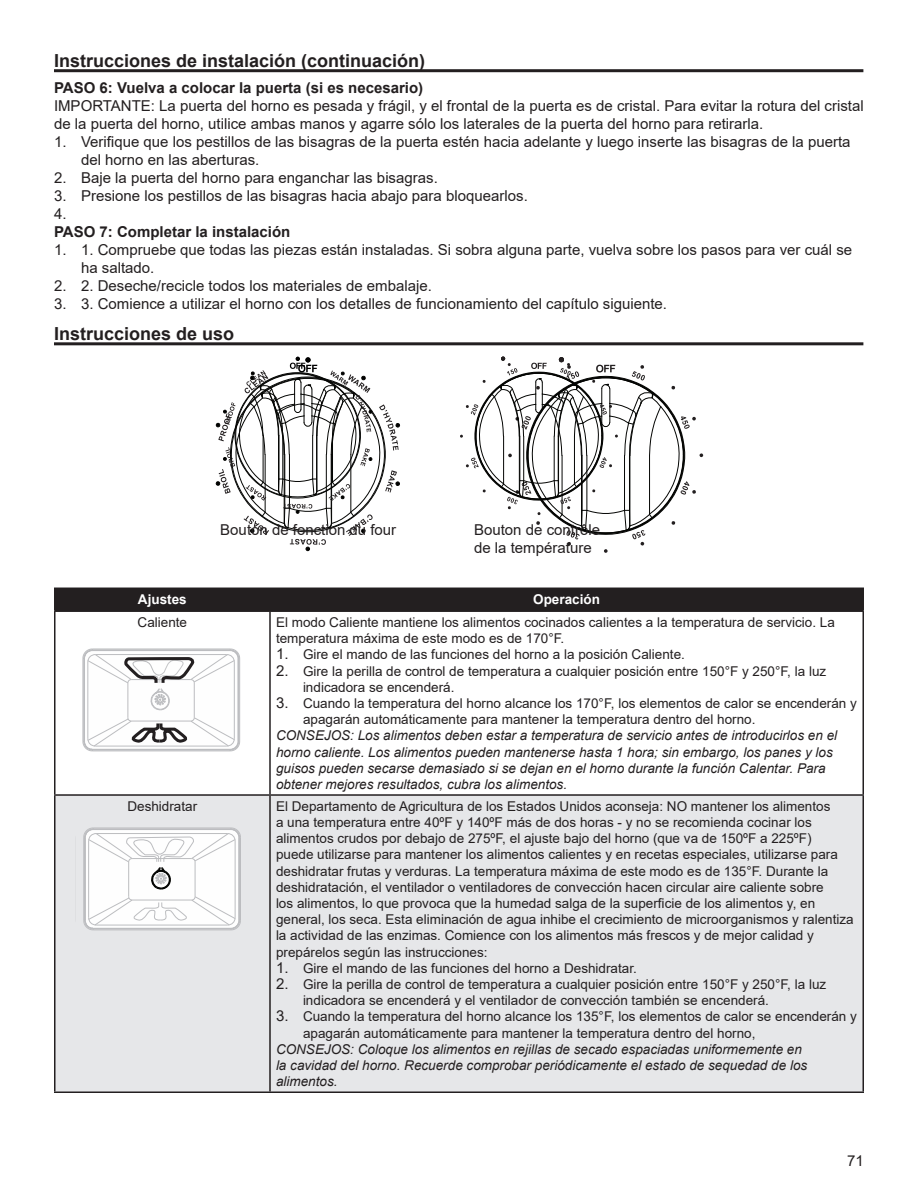
<style>
.page{position:relative;width:918px;height:1188px;background:#fff}
.page>*{position:absolute;margin:0;border:0;box-sizing:border-box;transform-origin:0 0}
.Body_text{font:700 18px "Arial";color:#231f20}
.t1{font:15px/18px "Arial";color:#231f20}
.t2{font:700 15px "Arial";color:#231f20}
.t3{font:13.5px/16.2px "Arial";color:#231f20}
.t4{font:italic 13.5px/16.2px "Arial";color:#231f20}
.t5{font:700 13.5px "Arial";color:#fff}
.s1{font-size:15px}
</style>
<div class="page">
<hr style="left:54px;top:69px;width:809px;height:3px;background:#231f20">
<hr style="left:54px;top:342px;width:809px;height:3px;background:#231f20">
<div style="left:56px;top:589px;width:806px;height:21px;background:#231f20"></div>
<div style="left:56px;top:796px;width:806px;height:295px;background:#e6e7e9"></div>
<hr style="left:54px;top:588px;width:216px;height:1px;background:#231f20">
<hr style="left:54px;top:589px;width:2px;height:21px;background:#231f20">
<hr style="left:270px;top:588px;width:594px;height:1px;background:#231f20">
<hr style="left:269px;top:589px;width:2px;height:21px;background:#231f20">
<hr style="left:862px;top:589px;width:2px;height:21px;background:#231f20">
<hr style="left:54px;top:610px;width:216px;height:2px;background:#231f20">
<hr style="left:54px;top:612px;width:2px;height:182px;background:#231f20">
<hr style="left:270px;top:610px;width:594px;height:2px;background:#231f20">
<hr style="left:269px;top:612px;width:2px;height:182px;background:#231f20">
<hr style="left:862px;top:612px;width:2px;height:182px;background:#231f20">
<hr style="left:54px;top:794px;width:216px;height:2px;background:#231f20">
<hr style="left:54px;top:796px;width:2px;height:295px;background:#231f20">
<hr style="left:270px;top:794px;width:594px;height:2px;background:#231f20">
<hr style="left:269px;top:796px;width:2px;height:295px;background:#231f20">
<hr style="left:862px;top:796px;width:2px;height:295px;background:#231f20">
<hr style="left:54px;top:1091px;width:216px;height:2px;background:#231f20">
<hr style="left:270px;top:1091px;width:594px;height:2px;background:#231f20">
<hr style="left:234px;top:662px;width:1px;height:77px;background:#bcbdc0">
<hr style="left:88px;top:662px;width:1px;height:77px;background:#bcbdc0">
<hr style="left:194px;top:683px;width:1px;height:35px;background:#bcbdc0">
<hr style="left:128px;top:683px;width:1px;height:35px;background:#bcbdc0">
<hr style="left:83px;top:658px;width:1px;height:83px;background:#bcbdc0">
<hr style="left:239px;top:658px;width:1px;height:83px;background:#bcbdc0">
<hr style="left:238px;top:658px;width:1px;height:83px;background:#bcbdc0">
<hr style="left:84px;top:658px;width:1px;height:83px;background:#bcbdc0">
<svg style="left:82px;top:648px;width:158px;height:62px"></svg>
<svg style="left:82px;top:717px;width:158px;height:35px"></svg>
<div style="left:84px;top:828px;width:156px;height:102px;background:#fefefe;border-radius:10px"></div>
<hr style="left:235px;top:841px;width:1px;height:77px;background:#bcbdc0">
<hr style="left:88px;top:841px;width:1px;height:77px;background:#bcbdc0">
<hr style="left:195px;top:862px;width:1px;height:35px;background:#bcbdc0">
<hr style="left:128px;top:862px;width:1px;height:35px;background:#bcbdc0">
<hr style="left:84px;top:837px;width:1px;height:83px;background:#bcbdc0">
<hr style="left:83px;top:837px;width:1px;height:83px;background:#bcbdc0">
<hr style="left:240px;top:837px;width:1px;height:83px;background:#bcbdc0">
<hr style="left:239px;top:837px;width:1px;height:83px;background:#bcbdc0">
<hr style="left:85px;top:837px;width:1px;height:83px;background:#bcbdc0">
<svg style="left:83px;top:827px;width:158px;height:63px"></svg>
<svg style="left:83px;top:896px;width:158px;height:35px"></svg>
<svg style="left:216px;top:357px;width:184px;height:194px"></svg>
<svg style="left:460px;top:356px;width:243px;height:197px"></svg>
<p class="Body_text" style="left:54px;top:48px;width:373px">Instrucciones de instalación (continuación)</p>
<p class="t2" style="left:54px;top:78px;width:371px">PASO 6: Vuelva a colocar la puerta (si es necesario)</p>
<p class="t1" style="left:54px;top:97px;width:811px">IMPORTANTE: La puerta del horno es pesada y frágil, y el frontal de la puerta es de cristal. Para evitar la rotura del cristal de la puerta del horno, utilice ambas manos y agarre sólo los laterales de la puerta del horno para retirarla.</p>
<p class="t1" style="left:81px;top:133px;width:771px;text-indent:-27px">1. Verifique que los pestillos de las bisagras de la puerta estén hacia adelante y luego inserte las bisagras de la puerta del horno en las aberturas.</p>
<p class="t1" style="left:54px;top:169px;width:385px">2. Baje la puerta del horno para enganchar las bisagras.</p>
<p class="t1" style="left:54px;top:187px;width:475px">3. Presione los pestillos de las bisagras hacia abajo para bloquearlos.</p>
<p class="t1" style="left:54px;top:205px;width:14px">4.</p>
<p class="t2" style="left:54px;top:222px;width:238px">PASO 7: Completar la instalación</p>
<p class="t1" style="left:81px;top:241px;width:773px;text-indent:-27px">1. 1. Compruebe que todas las piezas están instaladas. Si sobra alguna parte, vuelva sobre los pasos para ver cuál se ha saltado.</p>
<p class="t1" style="left:54px;top:277px;width:379px">2. 2. Deseche/recicle todos los materiales de embalaje.</p>
<p class="t1" style="left:54px;top:295px;width:615px">3. 3. Comience a utilizar el horno con los detalles de funcionamiento del capítulo siguiente.</p>
<p class="Body_text" style="left:54px;top:321px;width:182px">Instrucciones de uso</p>
<p class="t1" style="left:220px;top:521px;width:177px">Bouton de fonction du four</p>
<p class="t1" style="left:474px;top:521px;width:127px">Bouton de contrôle de la température</p>
<p class="t5" style="left:138px;top:590px;width:50px">Ajustes</p>
<p class="t5" style="left:533px;top:590px;width:68px">Operación</p>
<p class="t3" style="left:138px;top:614px;width:51px">Caliente</p>
<p class="t3" style="left:276px;top:614px;width:560px">El modo Caliente mantiene los alimentos cocinados calientes a la temperatura de servicio. La temperatura máxima de este modo es de 170°F.</p>
<p class="t3" style="left:276px;top:646px;width:410px"><span class="s1">1.</span> Gire el mando de las funciones del horno a la posición Caliente.</p>
<p class="t3" style="left:303px;top:663px;width:525px;text-indent:-27px"><span class="s1">2.</span> Gire la perilla de control de temperatura a cualquier posición entre 150°F y 250°F, la luz indicadora se encenderá.</p>
<p class="t3" style="left:303px;top:695px;width:555px;text-indent:-27px"><span class="s1">3.</span> Cuando la temperatura del horno alcance los 170°F, los elementos de calor se encenderán y apagarán automáticamente para mantener la temperatura dentro del horno.</p>
<p class="t4" style="left:276px;top:728px;width:563px">CONSEJOS: Los alimentos deben estar a temperatura de servicio antes de introducirlos en el horno caliente. Los alimentos pueden mantenerse hasta 1 hora; sin embargo, los panes y los guisos pueden secarse demasiado si se dejan en el horno durante la función Calentar. Para obtener mejores resultados, cubra los alimentos.</p>
<p class="t3" style="left:127px;top:798px;width:71px">Deshidratar</p>
<p class="t3" style="left:276px;top:798px;width:579px">El Departamento de Agricultura de los Estados Unidos aconseja: NO mantener los alimentos<br>a una temperatura entre 40ºF y 140ºF más de dos horas - y no se recomienda cocinar los alimentos crudos por debajo de 275ºF, el ajuste bajo del horno (que va de 150ºF a 225ºF)<br>puede utilizarse para mantener los alimentos calientes y en recetas especiales, utilizarse para deshidratar frutas y verduras. La temperatura máxima de este modo es de 135°F. Durante la deshidratación, el ventilador o ventiladores de convección hacen circular aire caliente sobre<br>los alimentos, lo que provoca que la humedad salga de la superficie de los alimentos y, en general, los seca. Esta eliminación de agua inhibe el crecimiento de microorganismos y ralentiza la actividad de las enzimas. Comience con los alimentos más frescos y de mejor calidad y prepárelos según las instrucciones:</p>
<p class="t3" style="left:276px;top:960px;width:362px"><span class="s1">1.</span> Gire el mando de las funciones del horno a Deshidratar.</p>
<p class="t3" style="left:303px;top:976px;width:525px;text-indent:-27px"><span class="s1">2.</span> Gire la perilla de control de temperatura a cualquier posición entre 150°F y 250°F, la luz indicadora se encenderá y el ventilador de convección también se encenderá.</p>
<p class="t3" style="left:303px;top:1009px;width:555px;text-indent:-27px"><span class="s1">3.</span> Cuando la temperatura del horno alcance los 135°F, los elementos de calor se encenderán y apagarán automáticamente para mantener la temperatura dentro del horno,</p>
<p class="t4" style="left:276px;top:1041px;width:533px">CONSEJOS: Coloque los alimentos en rejillas de secado espaciadas uniformemente en la cavidad del horno. Recuerde comprobar periódicamente el estado de sequedad de los alimentos.</p>
<p class="t1" style="left:847px;top:1152px;width:18px">71</p>
</div>
